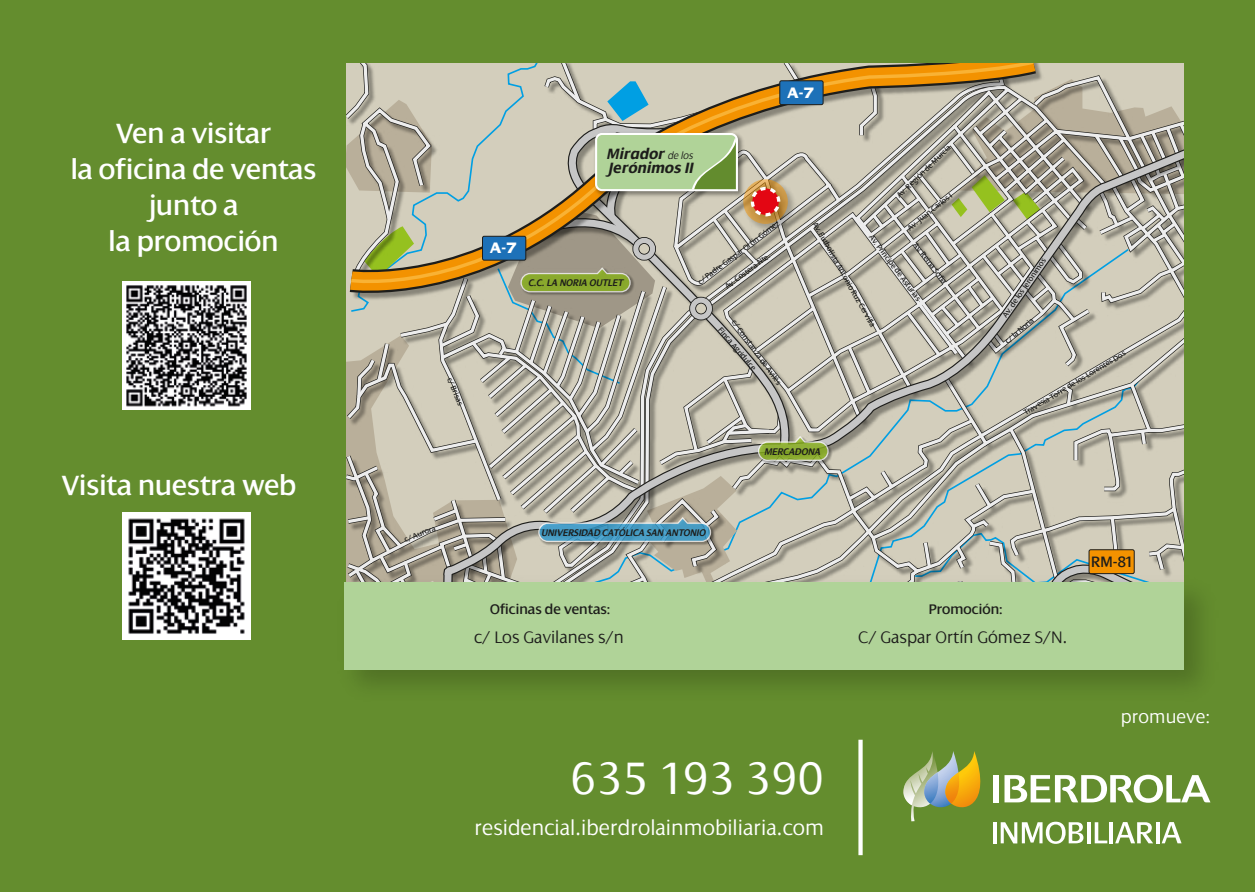
<style>
.page{position:relative;width:1255px;height:893px;background:#fff}
.page>*{position:absolute;margin:0;border:0;box-sizing:border-box;transform-origin:0 0}
.t1{font:300 48.9px "Dialog";color:#fff}
.t2{font:30px/36px "Dialog";color:#fff;text-align:center}
.t3{font:300 22.5px "Dialog";color:#fff}
.t4{font:300 19.5px "Dialog";color:#fff}
.t5{font:300 18px "Dialog";color:#1d1d1b}
.t6{font:800 16.35px "Dialog";color:#fff}
.t7{font:16.35px "Dialog";color:#1d1d1b}
.t8{font:italic 700 16.05px/13.5px "Dialog";color:#1d1d1b}
.t9{font:15px "Dialog";color:#1d1d1b}
.t10{font:italic 600 10.35px "Dialog";color:#1d1d1b}
.t11{font:8.1px "Dialog";color:#1d1d1b}
.s1{font-weight:300;font-size:10.95px}
</style>
<div class="page">
<div style="left:0;top:1px;width:1254px;height:891px;background:#648d2e"></div>
<svg style="left:858px;top:740px;width:4px;height:115px"></svg>
<svg style="left:903px;top:751px;width:78px;height:70px"></svg>
<div style="left:992px;top:775px;width:6px;height:27px;background:#fff"></div>
<svg style="left:1004px;top:775px;width:206px;height:28px"></svg>
<svg style="left:993px;top:822px;width:3px;height:21px"></svg>
<svg style="left:1000px;top:822px;width:83px;height:22px"></svg>
<svg style="left:1087px;top:822px;width:3px;height:21px"></svg>
<svg style="left:1094px;top:822px;width:13px;height:21px"></svg>
<hr style="left:1109px;top:822px;width:4px;height:21px;background:#fff">
<svg style="left:1115px;top:822px;width:38px;height:21px"></svg>
<svg style="left:1156px;top:822px;width:3px;height:21px"></svg>
<svg style="left:1161px;top:822px;width:20px;height:21px"></svg>
<img style="left:123px;top:282px;width:127px;height:127px">
<img style="left:123px;top:512px;width:127px;height:128px">
<svg style="left:346px;top:63px;width:836px;height:504px;background:#b9b7a5"></svg>
<img style="left:344px;top:567px;width:857px;height:119px">
<div style="left:344px;top:582px;width:839px;height:87px;background:#b0d398"></div>
<h2 class="t2" style="left:71px;top:116px;width:247px">Ven a visitar<br>la oficina de ventas junto a<br>la promoción</h2>
<h2 class="t2" style="left:62px;top:467px;width:236px">Visita nuestra web</h2>
<p class="t11" style="left:453px;top:376px;width:31px;rotate:67deg">c/ Brisas</p>
<h3 class="t6" style="left:787px;top:84px;width:28px">A-7</h3>
<h3 class="t8" style="left:606px;top:148px;width:88px">Mirador <span class="s1">de los<br></span>Jerónimos II</h3>
<h3 class="t6" style="left:490px;top:239px;width:28px">A-7</h3>
<p class="t10" style="left:528px;top:277px;width:96px">C.C. LA NORIA OUTLET</p>
<p class="t11" style="left:696px;top:279px;width:102px;rotate:-37deg">c/ Padre Gaspar Ortín Gómez</p>
<p class="t11" style="left:723px;top:284px;width:55px;rotate:-37deg">Av. Costera Nte.</p>
<p class="t11" style="left:737px;top:318px;width:80px;rotate:54deg">c/ Constanza de Avilés</p>
<p class="t11" style="left:723px;top:326px;width:55px;rotate:49deg">Finca Agridulce</p>
<p class="t11" style="left:895px;top:193px;width:73px;rotate:-44deg">Av. Región de Murcia</p>
<p class="t11" style="left:905px;top:225px;width:56px;rotate:-39deg">Av. Juan Carlos I</p>
<p class="t11" style="left:818px;top:221px;width:120px;rotate:60deg">Av. Futbolista Antonio Ruz Cervilla</p>
<p class="t11" style="left:874px;top:233px;width:82px;rotate:53deg">Av. Príncipe de Asturias</p>
<p class="t11" style="left:918px;top:241px;width:52px;rotate:52deg">Av. Reina Sofía</p>
<p class="t10" style="left:764px;top:446px;width:58px">MERCADONA</p>
<p class="t11" style="left:1000px;top:314px;width:71px;rotate:-55deg">Av. de los Jerónimos</p>
<p class="t11" style="left:1003px;top:339px;width:37px;rotate:-41deg">c/ la Noria</p>
<p class="t11" style="left:1022px;top:409px;width:119px;rotate:-31deg">Travesía Torre de los Lorentes Dos</p>
<p class="t11" style="left:403px;top:535px;width:34px;rotate:-20deg">c/ Aurora</p>
<p class="t10" style="left:541px;top:527px;width:166px">UNIVERSIDAD CATÓLICA SAN ANTONIO</p>
<h3 class="t9" style="left:490px;top:601px;width:122px">Oficinas de ventas:</h3>
<h3 class="t5" style="left:474px;top:627px;width:151px">c/ Los Gavilanes s/n</h3>
<h1 class="t1" style="left:571px;top:752px;width:255px">635 193 390</h1>
<h3 class="t3" style="left:474px;top:815px;width:351px">residencial.iberdrolainmobiliaria.com</h3>
<h3 class="t9" style="left:928px;top:601px;width:75px">Promoción:</h3>
<h3 class="t5" style="left:858px;top:627px;width:211px">C/ Gaspar Ortín Gómez S/N.</h3>
<h3 class="t7" style="left:1091px;top:553px;width:44px">RM-81</h3>
<h3 class="t4" style="left:1120px;top:706px;width:91px">promueve:</h3>
</div>
